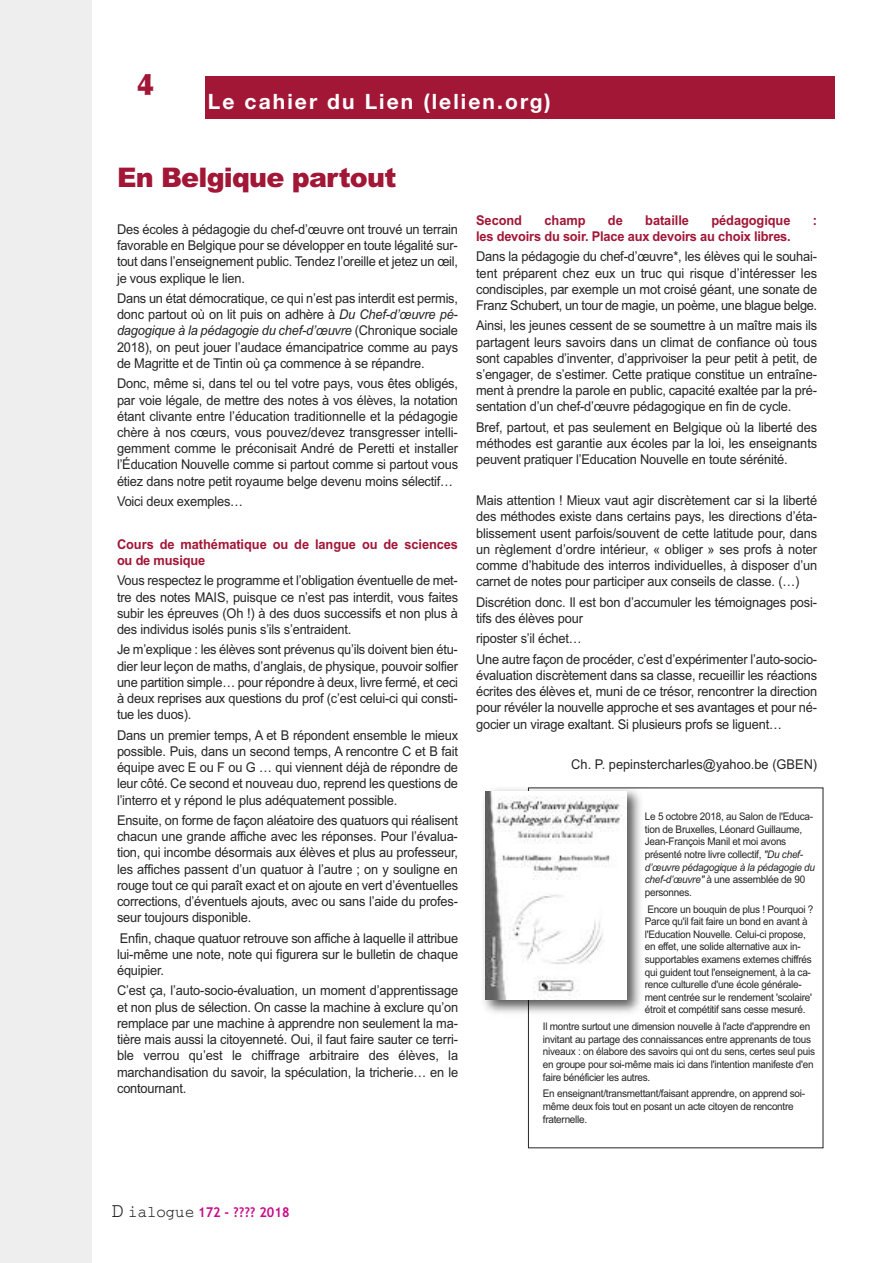
<style>
.page{position:relative;width:893px;height:1263px;background:#fff}
.page>*{position:absolute;margin:0;border:0;box-sizing:border-box;transform-origin:0 0}
.t1{font:900 30px "Optima";color:#a21636;scale:.95 1}
.t2{font:900 27px "Arial";letter-spacing:-.03em;color:#a21636}
.t3{font:700 21px "Helvetica Neue";letter-spacing:.1em;color:#fff}
.t4{font:13.5px/16.2px "Arial";letter-spacing:-.015em;color:#272526;text-align:justify;scale:.95 1}
.t5{font:700 13.5px/16.2px "Arial";letter-spacing:-.005em;color:#a21636;scale:.95 1}
.t6{font:700 13.5px "Trebuchet MS";color:#c90b88;scale:.95 1}
.t7{font:10.5px/12.6px "Arial";letter-spacing:-.025em;color:#272526;scale:.95 1}
.s1{font-style:italic}
.s2{font-family:"Courier";font-weight:400;font-size:21px;color:#272526}
.s3{font-family:"Courier";font-weight:400;font-size:16.5px;color:#272526}
</style>
<div class="page">
<div style="left:205px;top:77px;width:629px;height:42px;background:#a21636"></div>
<div style="left:0;top:0;width:92px;height:1263px;background:#eee"></div>
<img style="left:483px;top:787px;width:163px;height:232px">
<img style="left:485px;top:791px;width:142px;height:208px">
<h1 class="t1" style="left:137px;top:67px;width:19px">4</h1>
<h3 class="t3" style="left:208px;top:88px;width:344px">Le cahier du Lien (lelien.org)</h3>
<h2 class="t2" style="left:117px;top:162px;width:281px">En Belgique partout</h2>
<p class="t4" style="left:117px;top:221px;width:361px">Des écoles à pédagogie du chef-d’œuvre ont trouvé un terrain favorable en Belgique pour se développer en toute légalité sur&shy;tout dans l’enseignement public. Tendez l’oreille et jetez un œil, je vous explique le lien.</p>
<p class="t4" style="left:117px;top:290px;width:361px">Dans un état démocratique, ce qui n’est pas interdit est permis, donc partout où on lit puis on adhère à <span class="s1">Du Chef-d’œuvre pé&shy;dagogique à la pédagogie du chef-d’œuvre</span> (Chronique sociale 2018), on peut jouer l’audace émancipatrice comme au pays de Magritte et de Tintin où ça commence à se répandre.</p>
<p class="t4" style="left:117px;top:376px;width:361px">Donc, même si, dans tel ou tel votre pays, vous êtes obligés, par voie légale, de mettre des notes à vos élèves, la notation étant clivante entre l’éducation traditionnelle et la pédagogie chère à nos cœurs, vous pouvez/devez transgresser intelli&shy;gemment comme le préconisait André de Peretti et installer l’Éducation Nouvelle comme si partout comme si partout vous étiez dans notre petit royaume belge devenu moins sélectif…</p>
<p class="t4" style="left:117px;top:493px;width:134px">Voici deux exemples…</p>
<p class="t5" style="left:117px;top:536px;width:361px">Cours de mathématique ou de langue ou de sciences ou de musique</p>
<p class="t4" style="left:117px;top:573px;width:361px">Vous respectez le programme et l’obligation éventuelle de met&shy;tre des notes MAIS, puisque ce n’est pas interdit, vous faites subir les épreuves (Oh !) à des duos successifs et non plus à des individus isolés punis s’ils s’entraident.</p>
<p class="t4" style="left:117px;top:642px;width:361px">Je m’explique : les élèves sont prévenus qu’ils doivent bien étu&shy;dier leur leçon de maths, d’anglais, de physique, pouvoir solfier une partition simple… pour répondre à deux, livre fermé, et ceci à deux reprises aux questions du prof (c’est celui-ci qui consti&shy;tue les duos).</p>
<p class="t4" style="left:117px;top:727px;width:361px">Dans un premier temps, A et B répondent ensemble le mieux possible. Puis, dans un second temps, A rencontre C et B fait équipe avec E ou F ou G … qui viennent déjà de répondre de leur côté. Ce second et nouveau duo, reprend les questions de l’interro et y répond le plus adéquatement possible.</p>
<p class="t4" style="left:117px;top:812px;width:361px">Ensuite, on forme de façon aléatoire des quatuors qui réalisent chacun une grande affiche avec les réponses. Pour l’évalua&shy;tion, qui incombe désormais aux élèves et plus au professeur, les affiches passent d’un quatuor à l’autre ; on y souligne en rouge tout ce qui paraît exact et on ajoute en vert d’éventuelles corrections, d’éventuels ajouts, avec ou sans l’aide du profes&shy;seur toujours disponible.</p>
<p class="t4" style="left:117px;top:930px;width:361px">Enfin, chaque quatuor retrouve son affiche à laquelle il attribue lui-même une note, note qui figurera sur le bulletin de chaque équipier.</p>
<p class="t4" style="left:117px;top:983px;width:361px">C’est ça, l’auto-socio-évaluation, un moment d’apprentissage et non plus de sélection. On casse la machine à exclure qu’on remplace par une machine à apprendre non seulement la ma&shy;tière mais aussi la citoyenneté. Oui, il faut faire sauter ce terri&shy;ble verrou qu’est le chiffrage arbitraire des élèves, la marchandisation du savoir, la spéculation, la tricherie… en le contournant.</p>
<p class="t5" style="left:476px;top:212px;width:50px">Second</p>
<p class="t5" style="left:544px;top:212px;width:45px">champ</p>
<p class="t5" style="left:608px;top:212px;width:17px">de</p>
<p class="t5" style="left:645px;top:212px;width:48px">bataille</p>
<p class="t5" style="left:711px;top:212px;width:85px">pédagogique</p>
<p class="t5" style="left:813px;top:212px;width:6px">:</p>
<p class="t5" style="left:476px;top:228px;width:333px">les devoirs du soir. Place aux devoirs au choix libres.</p>
<p class="t4" style="left:476px;top:249px;width:361px">Dans la pédagogie du chef-d’œuvre*, les élèves qui le souhai&shy;tent préparent chez eux un truc qui risque d’intéresser les condisciples, par exemple un mot croisé géant, une sonate de Franz Schubert, un tour de magie, un poème, une blague belge.</p>
<p class="t4" style="left:476px;top:318px;width:361px">Ainsi, les jeunes cessent de se soumettre à un maître mais ils partagent leurs savoirs dans un climat de confiance où tous sont capables d’inventer, d’apprivoiser la peur petit à petit, de s’engager, de s’estimer. Cette pratique constitue un entraîne&shy;ment à prendre la parole en public, capacité exaltée par la pré&shy;sentation d’un chef-d’œuvre pédagogique en fin de cycle.</p>
<p class="t4" style="left:476px;top:419px;width:361px">Bref, partout, et pas seulement en Belgique où la liberté des méthodes est garantie aux écoles par la loi, les enseignants peuvent pratiquer l’Education Nouvelle en toute sérénité.</p>
<p class="t4" style="left:476px;top:492px;width:361px">Mais attention ! Mieux vaut agir discrètement car si la liberté des méthodes existe dans certains pays, les directions d’éta&shy;blissement usent parfois/souvent de cette latitude pour, dans un règlement d’ordre intérieur, « obliger » ses profs à noter comme d’habitude des interros individuelles, à disposer d’un carnet de notes pour participer aux conseils de classe. (…)</p>
<p class="t4" style="left:476px;top:594px;width:360px">Discrétion donc. Il est bon d’accumuler les témoignages posi&shy;tifs des élèves pour</p>
<p class="t4" style="left:476px;top:628px;width:361px;line-height:20.4px">riposter s’il échet…<br>Une autre façon de procéder, c’est d’expérimenter l’auto-socio-</p>
<p class="t4" style="left:476px;top:667px;width:361px">évaluation discrètement dans sa classe, recueillir les réactions écrites des élèves et, muni de ce trésor, rencontrer la direction pour révéler la nouvelle approche et ses avantages et pour né&shy;gocier un virage exaltant. Si plusieurs profs se liguent…</p>
<p class="t4" style="left:571px;top:757px;width:260px">Ch. P. pepinstercharles@yahoo.be (GBEN)</p>
<p class="t7" style="left:645px;top:810px;width:181px">Le 5 octobre 2018, au Salon de l'Educa&shy;tion de Bruxelles, Léonard Guillaume, Jean-François Manil et moi avons présenté notre livre collectif, <span class="s1">"Du chef&shy;d’œuvre pédagogique à la pédagogie du chef-d’œuvre"</span> à une assemblée de 90 personnes.</p>
<p class="t7" style="left:645px;top:903px;width:179px">Encore un bouquin de plus ! Pourquoi ?<br>Parce qu'il fait faire un bond en avant à l'Education Nouvelle. Celui-ci propose, en effet, une solide alternative aux in&shy;supportables examens externes chiffrés qui guident tout l'enseignement, à la ca&shy;rence culturelle d'une école générale&shy;ment centrée sur le rendement 'scolaire' étroit et compétitif sans cesse mesuré.</p>
<p class="t7" style="left:543px;top:1020px;width:288px">Il montre surtout une dimension nouvelle à l'acte d'apprendre en invitant au partage des connaissances entre apprenants de tous niveaux : on élabore des savoirs qui ont du sens, certes seul puis en groupe pour soi-même mais ici dans l'intention manifeste d'en faire bénéficier les autres.</p>
<p class="t7" style="left:543px;top:1087px;width:278px">En enseignant/transmettant/faisant apprendre, on apprend soi&shy;même deux fois tout en posant un acte citoyen de rencontre fraternelle.</p>
<p class="t6" style="left:112px;top:1204px;width:189px"><span class="s2">D</span> <span class="s3">ialogue</span> 172 - ???? 2018</p>
</div>
